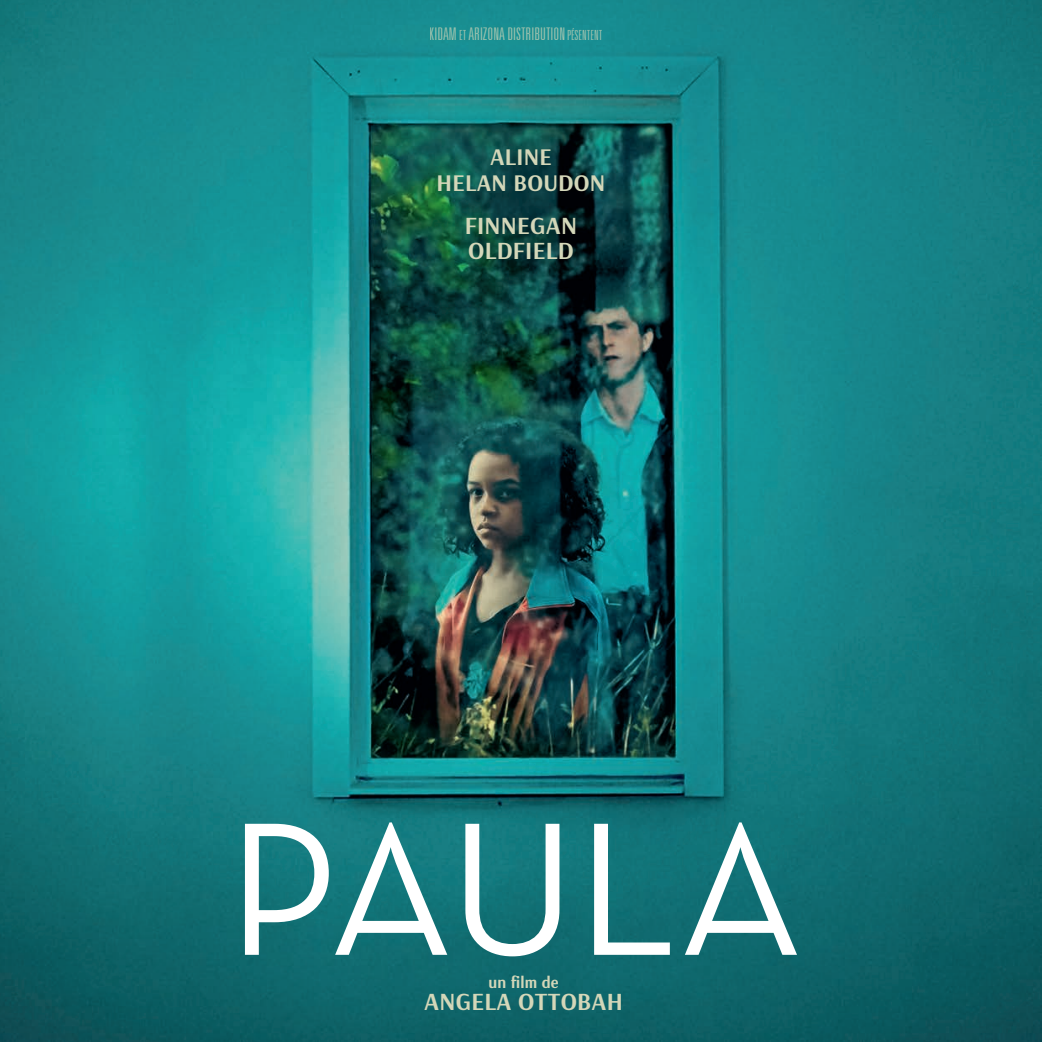
<style>
.page{position:relative;width:1042px;height:1042px;background:#fff}
.page>*{position:absolute;margin:0;border:0;box-sizing:border-box;transform-origin:0 0}
.t1{font:700 24.68px/25.4px "Arsenal";letter-spacing:.01em;color:#d4d7b9}
.t2{font:700 23.8px "Arsenal";letter-spacing:.01em;color:#d4d7b9}
.t3{font:300 ultra-condensed 17.5px "Univers LT";color:#d4d7b9}
.t4{font:700 16.45px "Arsenal";color:#d4d7b9}
.s1{font-size:14px}
</style>
<div class="page">
<img style="left:0;top:0;width:1042px;height:1042px">
<svg style="left:245px;top:824px;width:84px;height:131px"></svg>
<svg style="left:335px;top:822px;width:112px;height:133px"></svg>
<svg style="left:465px;top:824px;width:94px;height:132px"></svg>
<svg style="left:594px;top:824px;width:76px;height:131px"></svg>
<svg style="left:685px;top:822px;width:112px;height:133px"></svg>
<p class="t3" style="left:430px;top:25px;width:174px">KIDAM <span class="s1">ET</span> ARIZONA DISTRIBUTION <span class="s1">PÉSENTENT</span></p>
<p class="t2" style="left:490px;top:140px;width:63px">ALINE</p>
<p class="t2" style="left:437px;top:166px;width:170px">HELAN BOUDON</p>
<p class="t1" style="left:465px;top:213px;width:114px">FINNEGAN<br>OLDFIELD</p>
<p class="t4" style="left:488px;top:970px;width:72px">un film de</p>
<p class="t1" style="left:424px;top:988px;width:200px">ANGELA OTTOBAH</p>
</div>
